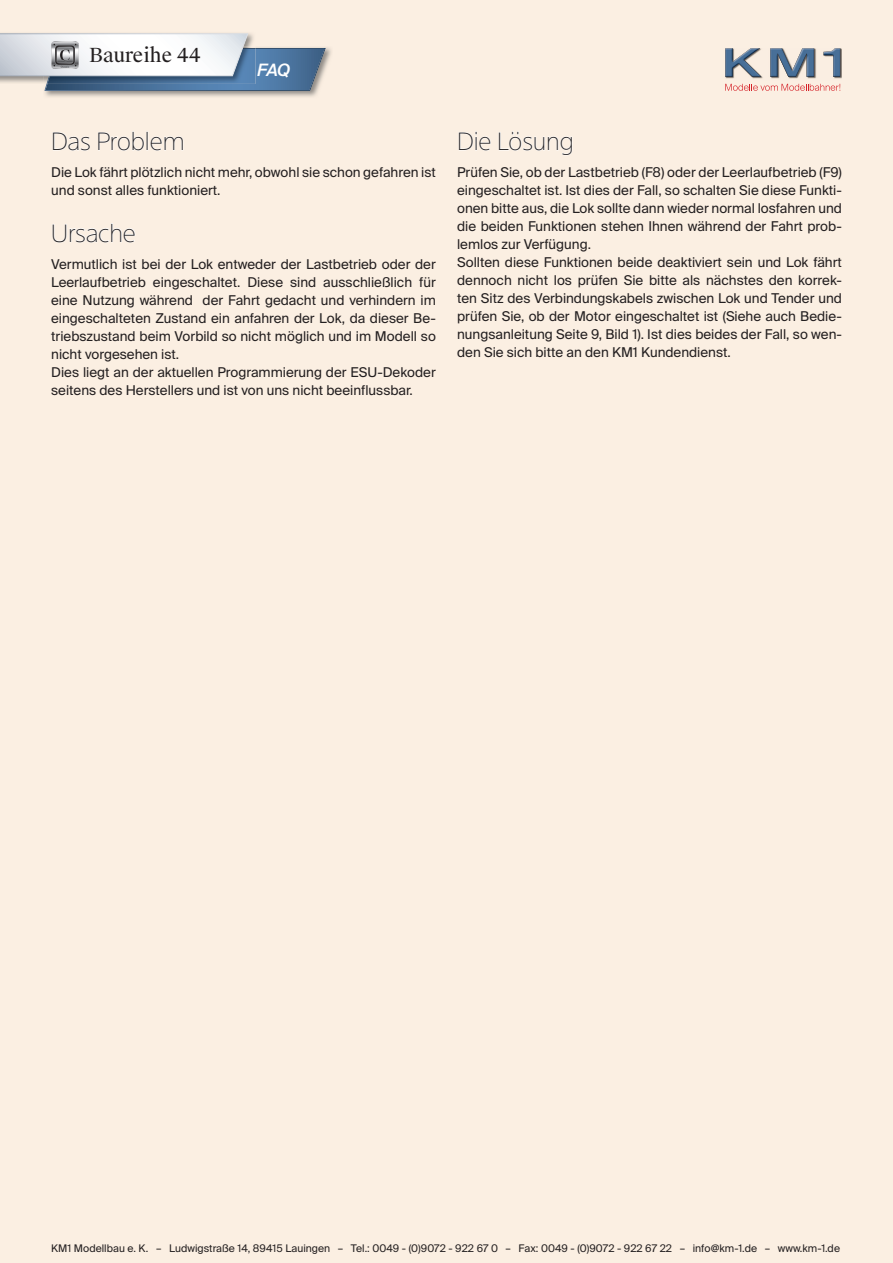
<style>
.page{position:relative;width:893px;height:1263px;background:#fbefe2}
.page>*{position:absolute;margin:0;border:0;box-sizing:border-box;transform-origin:0 0}
.t1{font:100 24px "Suisse Sign";color:#231f20}
.t2{font:19.5px "Suisse Works";color:#231f20}
.t3{font:italic 500 17.1px "Suisse Intl";color:#fff}
.t4{font:13.5px/18px "Suisse Intl";color:#231f20}
.t5{font:10.5px "Suisse Intl";letter-spacing:.005em;color:#231f20}
</style>
<div class="page">
<svg style="left:53px;top:132px;width:37px;height:19px"></svg>
<svg style="left:98px;top:131px;width:85px;height:20px"></svg>
<svg style="left:52px;top:223px;width:83px;height:20px"></svg>
<img style="left:725px;top:48px;width:117px;height:31px">
<img style="left:824px;top:48px;width:16px;height:1px">
<img style="left:824px;top:49px;width:16px;height:28px">
<img style="left:770px;top:48px;width:44px;height:29px">
<img style="left:771px;top:49px;width:43px;height:28px">
<img style="left:725px;top:48px;width:36px;height:29px">
<svg style="left:725px;top:84px;width:115px;height:7px"></svg>
<img style="left:45px;top:47px;width:286px;height:50px">
<svg style="left:0;top:33px;width:326px;height:58px;background:#b3c0ce"></svg>
<img style="left:51px;top:41px;width:28px;height:27px">
<svg style="left:459px;top:132px;width:32px;height:19px"></svg>
<svg style="left:499px;top:131px;width:73px;height:25px"></svg>
<h2 class="t2" style="left:89px;top:43px;width:113px">Baureihe 44</h2>
<p class="t3" style="left:257px;top:60px;width:34px">FAQ</p>
<h1 class="t1" style="left:51px;top:128px;width:135px">Das Problem</h1>
<p class="t4" style="left:51px;top:163px;width:386px">Die Lok fährt plötzlich nicht mehr, obwohl sie schon gefahren ist und sonst alles funktioniert.</p>
<h1 class="t1" style="left:51px;top:219px;width:86px">Ursache</h1>
<p class="t4" style="left:51px;top:255px;width:386px">Vermutlich ist bei der Lok entweder der Lastbetrieb oder der Leerlaufbetrieb eingeschaltet. Diese sind ausschließlich für eine Nutzung während der Fahrt gedacht und verhindern im eingeschalteten Zustand ein anfahren der Lok, da dieser Be&shy;triebszustand beim Vorbild so nicht möglich und im Modell so nicht vorgesehen ist.<br>Dies liegt an der aktuellen Programmierung der ESU-Dekoder seitens des Herstellers und ist von uns nicht beeinflussbar.</p>
<h1 class="t1" style="left:457px;top:128px;width:118px">Die Lösung</h1>
<p class="t4" style="left:457px;top:163px;width:386px">Prüfen Sie, ob der Lastbetrieb (F8) oder der Leerlaufbetrieb (F9) eingeschaltet ist. Ist dies der Fall, so schalten Sie diese Funkti&shy;onen bitte aus, die Lok sollte dann wieder normal losfahren und die beiden Funktionen stehen Ihnen während der Fahrt prob&shy;lemlos zur Verfügung.<br>Sollten diese Funktionen beide deaktiviert sein und Lok fährt dennoch nicht los prüfen Sie bitte als nächstes den korrek&shy;ten Sitz des Verbindungskabels zwischen Lok und Tender und prüfen Sie, ob der Motor eingeschaltet ist (Siehe auch Bedie&shy;nungsanleitung Seite 9, Bild 1). Ist dies beides der Fall, so wen&shy;den Sie sich bitte an den KM1 Kundendienst.</p>
<p class="t5" style="left:51px;top:1242px;width:790px">KM1 Modellbau e. K. – Ludwigstraße 14, 89415 Lauingen – Tel.: 0049 - (0)9072 - 922 67 0 – Fax: 0049 - (0)9072 - 922 67 22 – info@km-1.de – www.km-1.de</p>
</div>
